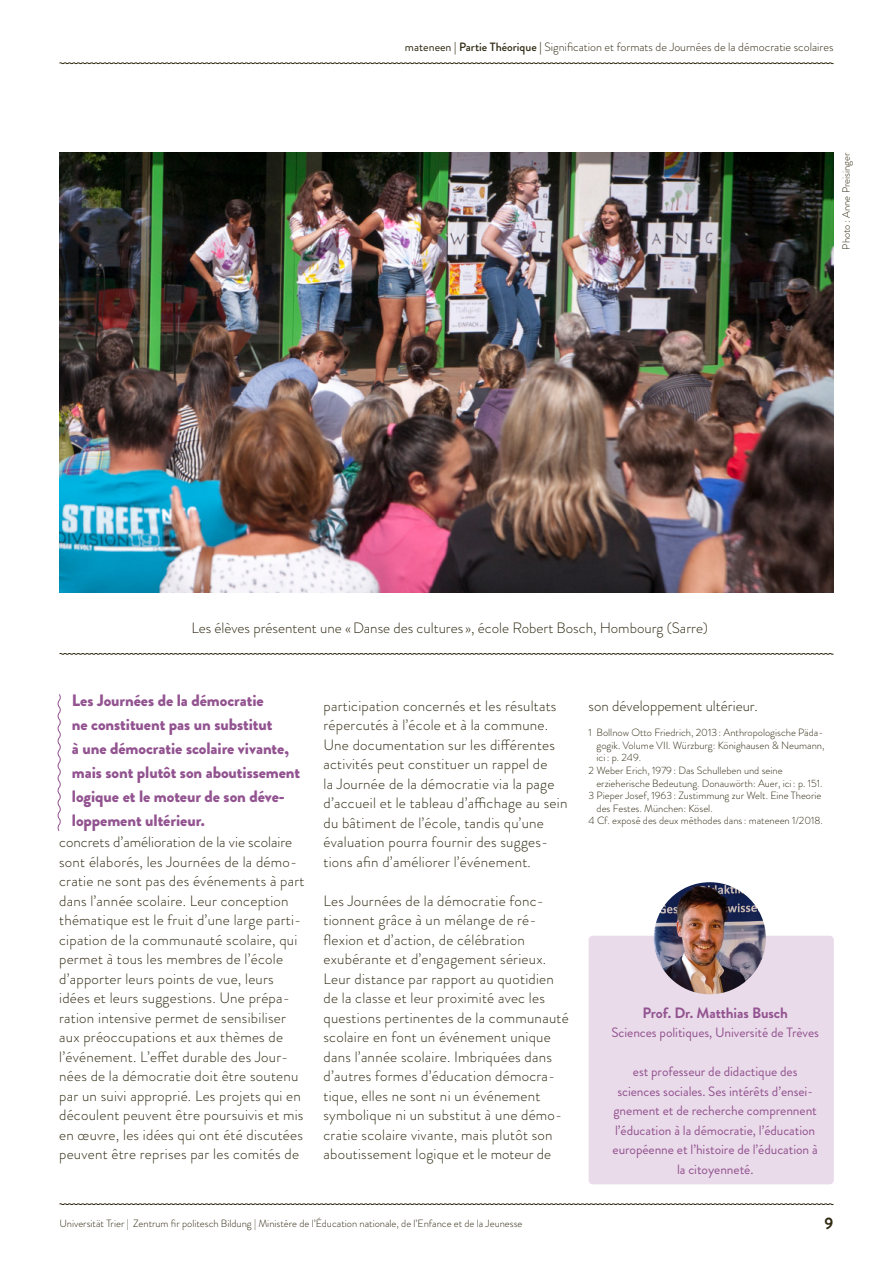
<style>
.page{position:relative;width:893px;height:1263px;background:#fff}
.page>*{position:absolute;margin:0;border:0;box-sizing:border-box;transform-origin:0 0}
.t1{font:900 16.5px/24px "Brandon Grotesque";letter-spacing:-.005em;color:#925390}
.t2{font:700 16.5px "Brandon Grotesque";color:#2f2912}
.t3{font:300 15px/19.5px "Brandon Grotesque";letter-spacing:.015em;color:#2f2912}
.t4{font:700 15px "Brandon Grotesque";letter-spacing:-.005em;color:#925390}
.t5{font:13.5px/19.5px "Brandon Grotesque";letter-spacing:-.005em;color:#925390;text-align:center}
.t6{font:300 12px "Brandon Grotesque";color:#2f2912}
.t7{font:300 10.5px "Brandon Grotesque";color:#2f2912}
.s1{font-weight:400}
.s2{font-weight:500}
</style>
<div class="page">
<svg style="left:59px;top:1203px;width:775px;height:2px;background:#8c897c"></svg>
<svg style="left:59px;top:62px;width:775px;height:2px;background:#8e8a7e"></svg>
<div style="left:589px;top:936px;width:245px;height:248px;background:#eadbea;border-radius:4px"></div>
<img style="left:654px;top:882px;width:112px;height:112px;border-radius:56px">
<img style="left:59px;top:153px;width:774px;height:439px">
<svg style="left:59px;top:653px;width:775px;height:2px;background:#8b887b"></svg>
<svg style="left:57px;top:694px;width:4px;height:137px"></svg>
<p class="t6" style="left:405px;top:39px;width:430px"><span class="s1">mateneen</span> <span class="s2">| Partie Théorique |</span> Signification et formats de Journées de la démocratie scolaires</p>
<p class="t7" style="left:839px;top:250px;width:98px;rotate:-90deg">Photo : Anne Preisinger</p>
<p class="t3" style="left:191px;top:618px;width:518px">Les élèves présentent une «Danse des cultures », école Robert Bosch, Hombourg (Sarre)</p>
<p class="t1" style="left:72px;top:688px;width:230px">Les Journées de la démocratie<br>ne constituent pas un substitut<br>à une démocratie scolaire vivante, mais sont plutôt son aboutissement logique et le moteur de son déve&shy;loppement ultérieur.</p>
<p class="t3" style="left:59px;top:832px;width:247px">concrets d’amélioration de la vie scolaire sont élaborés, les Journées de la démo&shy;cratie ne sont pas des événements à part dans l’année scolaire. Leur conception thématique est le fruit d’une large parti&shy;cipation de la communauté scolaire, qui permet à tous les membres de l’école d’apporter leurs points de vue, leurs idées et leurs suggestions. Une prépa&shy;ration intensive permet de sensibiliser aux préoccupations et aux thèmes de l’événement. L’effet durable des Jour&shy;nées de la démocratie doit être soutenu par un suivi approprié. Les projets qui en découlent peuvent être poursuivis et mis en œuvre, les idées qui ont été discutées peuvent être reprises par les comités de</p>
<p class="t3" style="left:323px;top:696px;width:245px">participation concernés et les résultats répercutés à l’école et à la commune.<br>Une documentation sur les différentes activités peut constituer un rappel de<br>la Journée de la démocratie via la page d’accueil et le tableau d’affichage au sein du bâtiment de l’école, tandis qu’une évaluation pourra fournir des sugges&shy;tions afin d’améliorer l’événement.</p>
<p class="t3" style="left:323px;top:891px;width:247px">Les Journées de la démocratie fonc&shy;tionnent grâce à un mélange de ré&shy;flexion et d’action, de célébration exubérante et d’engagement sérieux.<br>Leur distance par rapport au quotidien de la classe et leur proximité avec les questions pertinentes de la communauté scolaire en font un événement unique dans l’année scolaire. Imbriquées dans d’autres formes d’éducation démocra&shy;tique, elles ne sont ni un événement symbolique ni un substitut à une démo&shy;cratie scolaire vivante, mais plutôt son aboutissement logique et le moteur de</p>
<p class="t3" style="left:589px;top:696px;width:171px">son développement ultérieur.</p>
<p class="t7" style="left:589px;top:725px;width:236px">1 Bollnow Otto Friedrich, 2013: Anthropologische Päda-</p>
<p class="t7" style="left:597px;top:738px;width:229px">gogik. Volume VII. Würzburg: Könighausen &amp; Neumann,</p>
<p class="t7" style="left:597px;top:750px;width:46px">ici: p. 249.</p>
<p class="t7" style="left:589px;top:763px;width:196px">2 Weber Erich, 1979: Das Schulleben und seine</p>
<p class="t7" style="left:596px;top:776px;width:228px">erzieherische Bedeutung. Donauwörth: Auer, ici: p. 151.</p>
<p class="t7" style="left:589px;top:788px;width:234px">3 Pieper Josef, 1963: Zustimmung zur Welt. Eine Theorie</p>
<p class="t7" style="left:597px;top:801px;width:118px">des Festes. München: Kösel.</p>
<p class="t7" style="left:589px;top:813px;width:236px">4 Cf. exposé des deux méthodes dans: mateneen 1/2018.</p>
<p class="t4" style="left:642px;top:1002px;width:147px">Prof. Dr. Matthias Busch</p>
<p class="t5" style="left:611px;top:1023px;width:209px">Sciences politiques, Université de Trèves</p>
<p class="t5" style="left:613px;top:1062px;width:207px">est professeur de didactique des sciences sociales. Ses intérêts d’ensei&shy;gnement et de recherche comprennent l’éducation à la démocratie, l’éducation européenne et l’histoire de l’éducation à la citoyenneté.</p>
<p class="t7" style="left:60px;top:1216px;width:464px">Universität Trier | Zentrum fir politesch Bildung | Ministère de l’Éducation nationale, de l’Enfance et de la Jeunesse</p>
<p class="t2" style="left:824px;top:1212px;width:10px">9</p>
</div>
